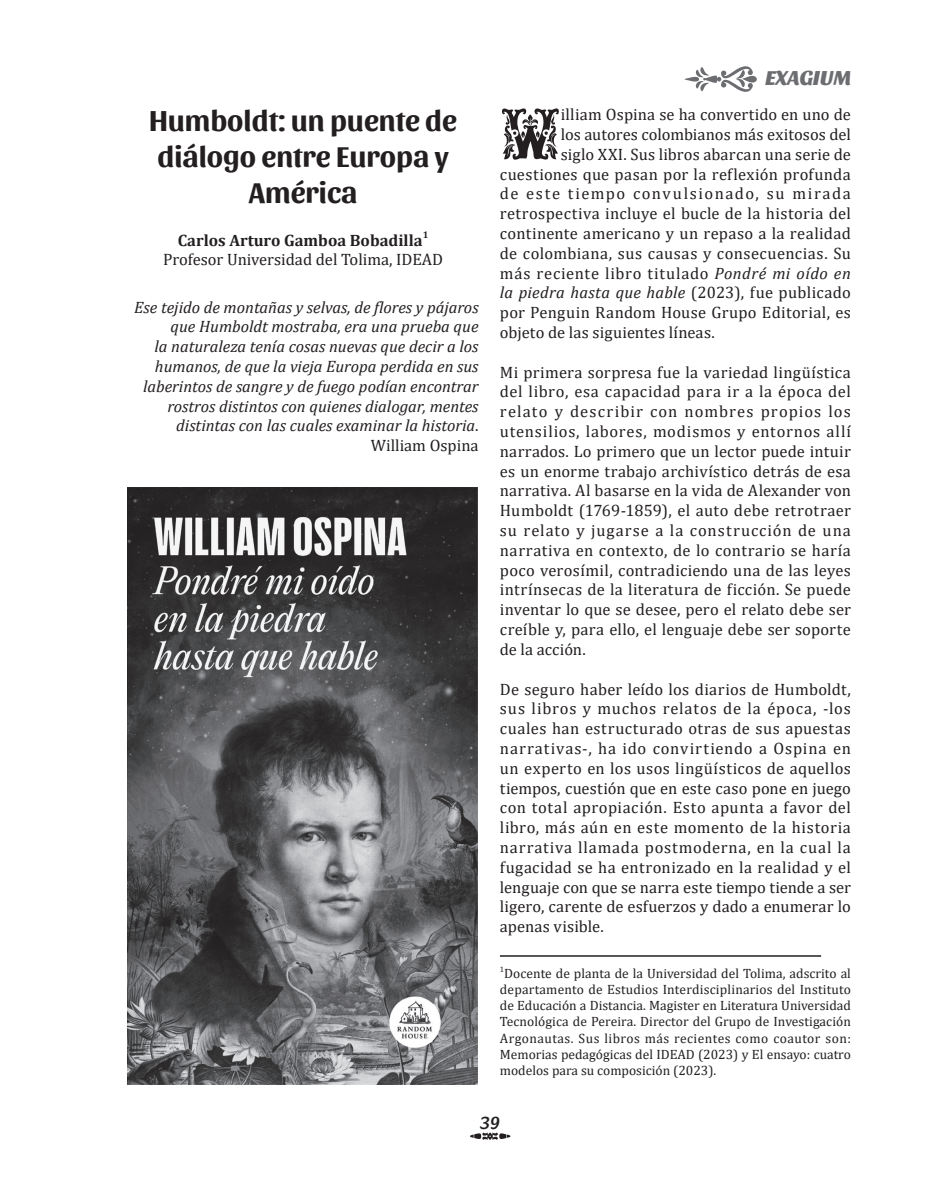
<style>
.page{position:relative;width:936px;height:1191px;background:#fff}
.page>*{position:absolute;margin:0;border:0;box-sizing:border-box;transform-origin:0 0}
.t1{font:73.2px "Beauty Initials";color:#231f20}
.t2{font:700 30px/36px "Sansita";color:#231f20;text-align:center}
.t3{font:italic 800 21px "Sansita";color:#6c6d70}
.t4{font:italic 18px "Sansita";color:#231f20}
.t5{font:16.5px/19.8px "Cambria";letter-spacing:.01em;color:#231f20;text-align:justify}
.t6{font:italic 16.5px/19.8px "Cambria";color:#231f20;text-align:right}
.t7{font:16.5px "Cambria";letter-spacing:.03em;color:#231f20}
.t8{font:16.5px "Cambria";letter-spacing:.045em;color:#231f20}
.t9{font:16.5px "Cambria";letter-spacing:.095em;color:#231f20}
.t10{font:700 16.5px "Cambria";color:#231f20}
.t11{font:13.5px/16.2px "Cambria";color:#231f20;text-align:justify}
.t12{font:700 9.6px "Cambria";color:#231f20}
.t13{font:7.8px "Cambria";color:#231f20}
.s1{font-style:normal}
.s2{font-style:italic}
</style>
<div class="page">
<svg style="left:470px;top:1132px;width:40px;height:7px"></svg>
<hr style="left:500px;top:955px;width:321px;height:1px;background:#231f20">
<img style="left:128px;top:487px;width:350px;height:597px">
<svg style="left:684px;top:66px;width:72px;height:26px"></svg>
<p class="t2" style="left:149px;top:103px;width:309px">Humboldt: un puente de diálogo entre Europa y<br>América</p>
<p class="t10" style="left:178px;top:228px;width:246px">Carlos Arturo Gamboa Bobadilla</p>
<p class="t12" style="left:422px;top:228px;width:7px">1</p>
<p class="t5" style="left:163px;top:250px;width:281px">Profesor Universidad del Tolima, IDEAD</p>
<p class="t6" style="left:134px;top:296px;width:346px">Ese tejido de montañas y selvas, de flores y pájaros que Humboldt mostraba, era una prueba que<br>la naturaleza tenía cosas nuevas que decir a los humanos, de que la vieja Europa perdida en sus laberintos de sangre y de fuego podían encontrar rostros distintos con quienes dialogar, mentes distintas con las cuales examinar la historia<span class="s1">.</span></p>
<p class="t5" style="left:371px;top:435px;width:109px">William Ospina</p>
<p class="t3" style="left:765px;top:66px;width:87px">EXAGIUM</p>
<p class="t1" style="left:500px;top:104px;width:62px">W</p>
<p class="t5" style="left:560px;top:104px;width:292px">illiam Ospina se ha convertido en uno de</p>
<p class="t5" style="left:560px;top:124px;width:292px">los autores colombianos más exitosos del</p>
<p class="t5" style="left:560px;top:144px;width:292px">siglo XXI. Sus libros abarcan una serie de</p>
<p class="t5" style="left:500px;top:164px;width:352px">cuestiones que pasan por la reflexión profunda</p>
<p class="t9" style="left:500px;top:184px;width:352px">de este tiempo convulsionado, su mirada</p>
<p class="t5" style="left:500px;top:203px;width:352px">retrospectiva incluye el bucle de la historia del</p>
<p class="t5" style="left:500px;top:223px;width:352px">continente americano y un repaso a la realidad</p>
<p class="t7" style="left:500px;top:243px;width:352px">de colombiana, sus causas y consecuencias. Su</p>
<p class="t8" style="left:500px;top:263px;width:352px">más reciente libro titulado <span class="s2">Pondré mi oído en</span></p>
<p class="t6" style="left:500px;top:282px;width:352px">la piedra hasta que hable <span class="s1">(2023), fue publicado</span></p>
<p class="t5" style="left:500px;top:302px;width:352px">por Penguin Random House Grupo Editorial, es</p>
<p class="t5" style="left:500px;top:322px;width:216px">objeto de las siguientes líneas.</p>
<p class="t5" style="left:500px;top:362px;width:352px">Mi primera sorpresa fue la variedad lingüística del libro, esa capacidad para ir a la época del relato y describir con nombres propios los utensilios, labores, modismos y entornos allí narrados. Lo primero que un lector puede intuir es un enorme trabajo archivístico detrás de esa narrativa. Al basarse en la vida de Alexander von Humboldt (1769-1859), el auto debe retrotraer su relato y jugarse a la construcción de una narrativa en contexto, de lo contrario se haría poco verosímil, contradiciendo una de las leyes intrínsecas de la literatura de ficción. Se puede inventar lo que se desee, pero el relato debe ser creíble y, para ello, el lenguaje debe ser soporte de la acción.</p>
<p class="t5" style="left:500px;top:679px;width:352px">De seguro haber leído los diarios de Humboldt, sus libros y muchos relatos de la época, -los cuales han estructurado otras de sus apuestas narrativas-, ha ido convirtiendo a Ospina en un experto en los usos lingüísticos de aquellos tiempos, cuestión que en este caso pone en juego con total apropiación. Esto apunta a favor del libro, más aún en este momento de la historia narrativa llamada postmoderna, en la cual la fugacidad se ha entronizado en la realidad y el lenguaje con que se narra este tiempo tiende a ser ligero, carente de esfuerzos y dado a enumerar lo apenas visible.</p>
<p class="t13" style="left:500px;top:964px;width:6px">1</p>
<p class="t11" style="left:500px;top:965px;width:352px;text-indent:4px">Docente de planta de la Universidad del Tolima, adscrito al departamento de Estudios Interdisciplinarios del Instituto de Educación a Distancia. Magister en Literatura Universidad Tecnológica de Pereira. Director del Grupo de Investigación Argonautas. Sus libros más recientes como coautor son:<br>Memorias pedagógicas del IDEAD (2023) y El ensayo: cuatro modelos para su composición (2023).</p>
<p class="t4" style="left:480px;top:1111px;width:21px">39</p>
</div>
